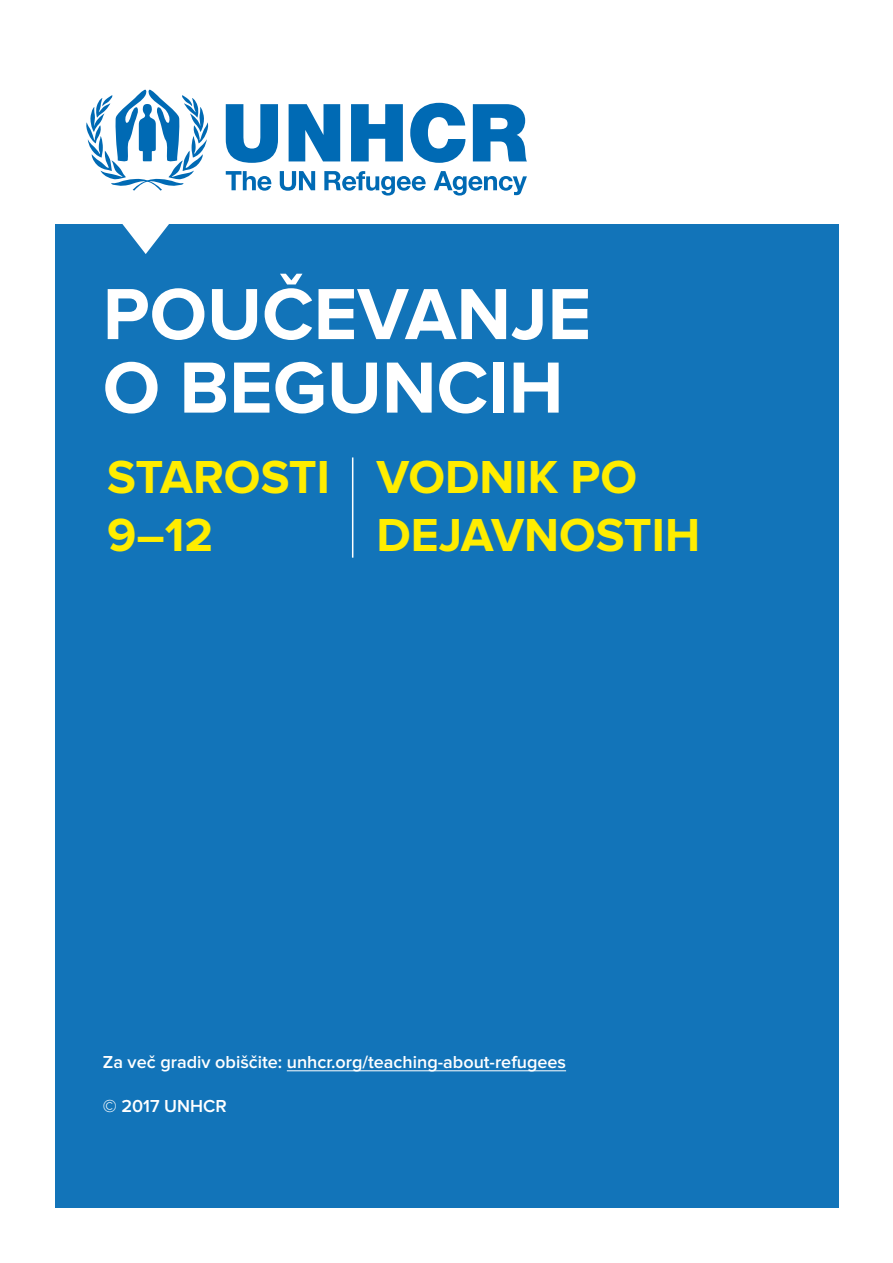
<style>
.page{position:relative;width:893px;height:1263px;background:#fff}
.page>*{position:absolute;margin:0;border:0;box-sizing:border-box;transform-origin:0 0}
._11545616{font:700 75px/73.5px "Proxima Nova";color:#fff}
.t1{font:700 48px/57.6px "Proxima Nova";color:#ffed00}
.t2{font:600 18px "Proxima Nova";color:#fff}
</style>
<div class="page">
<div style="left:55px;top:223px;width:783px;height:985px;background:#1274b9"></div>
<svg style="left:122px;top:224px;width:47px;height:30px"></svg>
<hr style="left:54px;top:222px;width:788px;height:2px;background:#fff">
<svg style="left:86px;top:90px;width:123px;height:101px"></svg>
<svg style="left:226px;top:104px;width:52px;height:59px"></svg>
<svg style="left:289px;top:104px;width:51px;height:57px"></svg>
<svg style="left:351px;top:104px;width:52px;height:57px"></svg>
<svg style="left:410px;top:103px;width:55px;height:60px"></svg>
<svg style="left:473px;top:104px;width:54px;height:57px"></svg>
<svg style="left:226px;top:171px;width:46px;height:20px"></svg>
<svg style="left:280px;top:171px;width:35px;height:20px"></svg>
<svg style="left:324px;top:171px;width:102px;height:25px"></svg>
<svg style="left:434px;top:171px;width:93px;height:25px"></svg>
<hr style="left:352px;top:457px;width:1px;height:101px;background:#fff">
<hr style="left:287px;top:1070px;width:279px;height:1px;background:#fff">
<p class="_11545616" style="left:103px;top:281px;width:490px">POUČEVANJE<br>O BEGUNCIH</p>
<p class="t1" style="left:107px;top:451px;width:224px">STAROSTI<br>9–12</p>
<p class="t1" style="left:376px;top:451px;width:325px">VODNIK PO<br>DEJAVNOSTIH</p>
<p class="t2" style="left:103px;top:1054px;width:465px">Za več gradiv obiščite: unhcr.org/teaching-about-refugees</p>
<p class="t2" style="left:103px;top:1097px;width:126px">© 2017 UNHCR</p>
</div>
